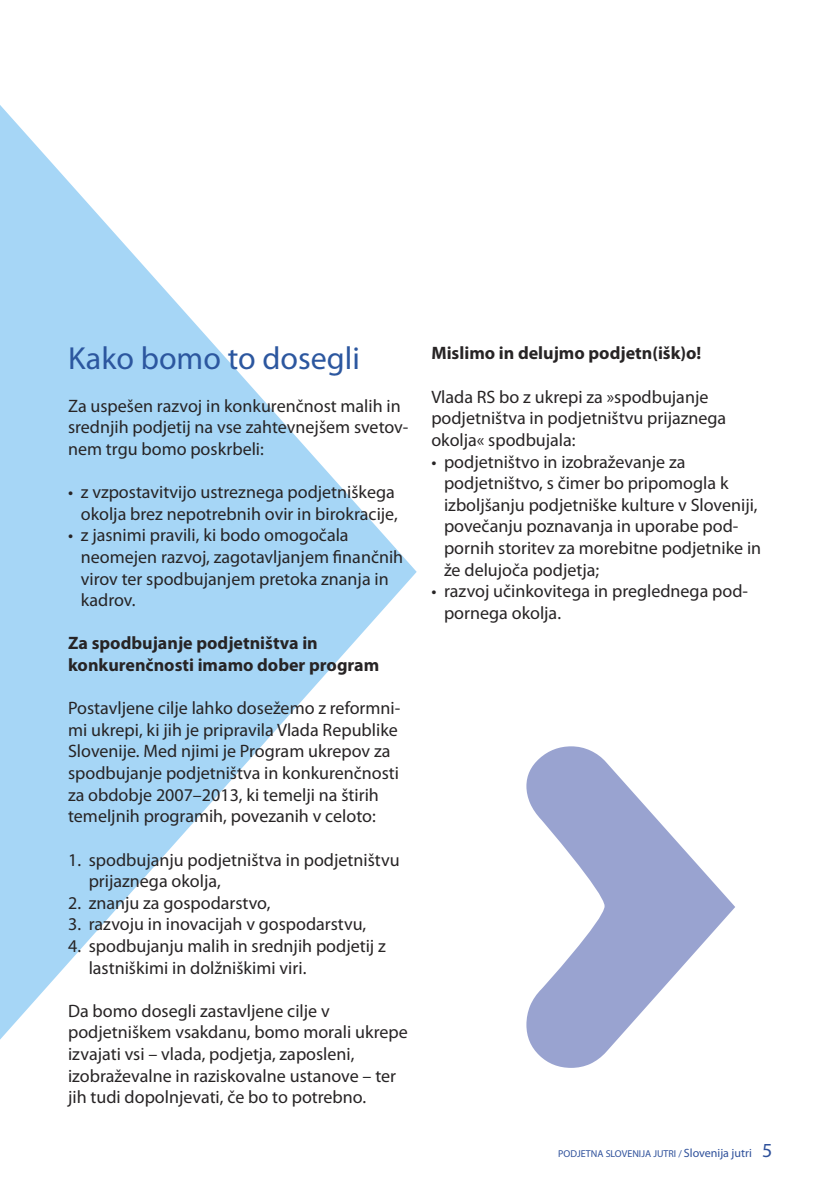
<style>
.page{position:relative;width:840px;height:1191px;background:#fff}
.page>*{position:absolute;margin:0;border:0;box-sizing:border-box;transform-origin:0 0}
.t1{font:32px "Myriad Pro";color:#2c579f}
.t2{font:18px/21.6px "Myriad Pro";color:#272425}
.t3{font:700 18px/21.6px "Myriad Pro";color:#272425}
.t4{font:10px "Myriad Pro";color:#2f519b}
.s1{font-size:12px}
.s2{font-size:20px}
</style>
<div class="page">
<svg style="left:0;top:105px;width:416px;height:934px"></svg>
<svg style="left:526px;top:746px;width:208px;height:321px;fill:#99a3d0"></svg>
<h1 class="t1" style="left:68px;top:340px;width:293px">Kako bomo to dosegli</h1>
<p class="t2" style="left:68px;top:395px;width:341px">Za uspešen razvoj in konkurenčnost malih in srednjih podjetij na vse zahtevnejšem svetov&shy;nem trgu bomo poskrbeli:</p>
<p class="t2" style="left:68px;top:482px;width:331px;text-align:right">• z vzpostavitvijo ustreznega podjetniškega okolja brez nepotrebnih ovir in birokracije,</p>
<p class="t2" style="left:81px;top:525px;width:324px;text-indent:-13px">• z jasnimi pravili, ki bodo omogočala neomejen razvoj, zagotavljanjem finančnih virov ter spodbujanjem pretoka znanja in kadrov.</p>
<p class="t3" style="left:68px;top:633px;width:312px">Za spodbujanje podjetništva in konkurenčnosti imamo dober program</p>
<p class="t2" style="left:68px;top:698px;width:333px">Postavljene cilje lahko dosežemo z reformni&shy;mi ukrepi, ki jih je pripravila Vlada Republike Slovenije. Med njimi je Program ukrepov za spodbujanje podjetništva in konkurenčnosti za obdobje 2007–2013, ki temelji na štirih temeljnih programih, povezanih v celoto:</p>
<p class="t2" style="left:89px;top:849px;width:312px;text-indent:-21px">1. spodbujanju podjetništva in podjetništvu prijaznega okolja,</p>
<p class="t2" style="left:68px;top:892px;width:204px">2. znanju za gospodarstvo,</p>
<p class="t2" style="left:68px;top:914px;width:299px">3. razvoju in inovacijah v gospodarstvu,</p>
<p class="t2" style="left:89px;top:935px;width:298px;text-indent:-21px">4. spodbujanju malih in srednjih podjetij z lastniškimi in dolžniškimi viri.</p>
<p class="t2" style="left:68px;top:1000px;width:341px">Da bomo dosegli zastavljene cilje v podjetniškem vsakdanu, bomo morali ukrepe izvajati vsi – vlada, podjetja, zaposleni, izobraževalne in raziskovalne ustanove – ter jih tudi dopolnjevati, če bo to potrebno.</p>
<p class="t3" style="left:431px;top:343px;width:271px">Mislimo in delujmo podjetn(išk)o!</p>
<p class="t2" style="left:431px;top:386px;width:296px">Vlada RS bo z ukrepi za »spodbujanje podjetništva in podjetništvu prijaznega okolja« spodbujala:</p>
<p class="t2" style="left:444px;top:451px;width:318px;text-indent:-13px">• podjetništvo in izobraževanje za podjetništvo, s čimer bo pripomogla k izboljšanju podjetniške kulture v Sloveniji, povečanju poznavanja in uporabe pod&shy;pornih storitev za morebitne podjetnike in že delujoča podjetja;</p>
<p class="t2" style="left:444px;top:580px;width:305px;text-indent:-13px">• razvoj učinkovitega in preglednega pod&shy;pornega okolja.</p>
<p class="t4" style="left:558px;top:1148px;width:215px">PODJETNA SLOVENIJA JUTRI / <span class="s1">Slovenija jutri</span> <span class="s2">5</span></p>
</div>
